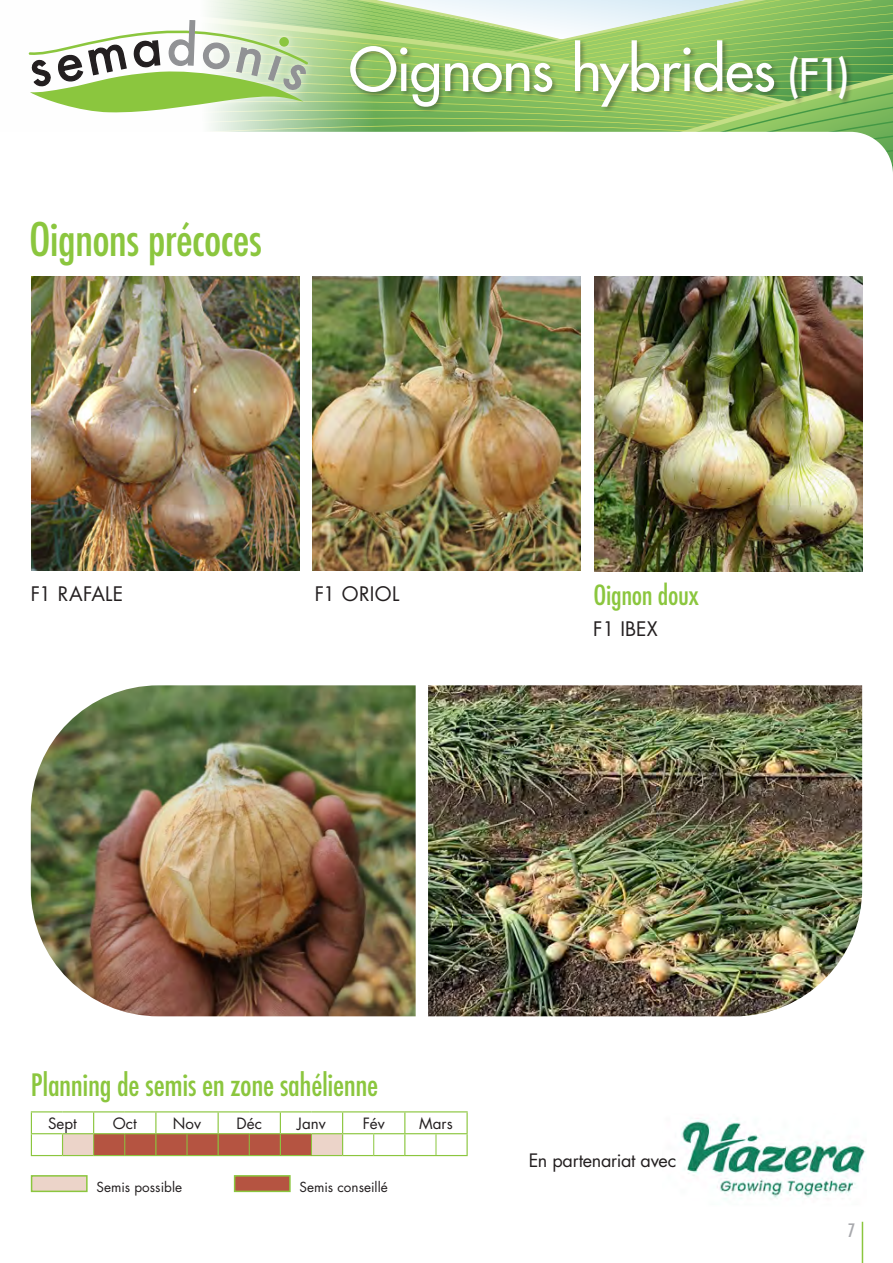
<style>
.page{position:relative;width:893px;height:1263px;background:#fff}
.page>*{position:absolute;margin:0;border:0;box-sizing:border-box;transform-origin:0 0}
.t1{font:500 58.5px "Futura Std";letter-spacing:-.015em;color:#fff}
.t2{font:500 condensed 45px "Futura";letter-spacing:-.015em;color:#8bc63e}
.t3{font:500 condensed 30px "Futura";letter-spacing:-.015em;color:#8bc63e}
.t4{font:500 condensed 27px "Futura";letter-spacing:-.015em;color:#8bc63e}
.t5{font:19.5px "Futura Std";letter-spacing:.005em;color:#231f20}
.t6{font:18px "Futura Std";letter-spacing:-.015em;color:#231f20}
.t7{font:500 condensed 18px "Futura";color:#a8a9ad}
.t8{font:15.15px "Futura Std";color:#231f20}
.t9{font:13.5px "Futura Std";color:#231f20}
.s1{font-size:43.5px}
</style>
<div class="page">
<img style="left:594px;top:276px;width:268px;height:295px">
<img style="left:313px;top:276px;width:267px;height:295px">
<img style="left:32px;top:276px;width:268px;height:295px">
<svg style="left:28px;top:0;width:865px;height:132px"></svg>
<div style="left:349px;top:39px;width:505px;height:74px;background:#231f20;opacity:.4"></div>
<svg style="left:855px;top:132px;width:38px;height:40px"></svg>
<hr style="left:862px;top:1222px;width:1px;height:41px;background:#8bc63e">
<img style="left:681px;top:1118px;width:184px;height:82px">
<hr style="left:31px;top:1111px;width:32px;height:1px;background:#8bc63e">
<hr style="left:63px;top:1111px;width:31px;height:1px;background:#8bc63e">
<hr style="left:94px;top:1111px;width:31px;height:1px;background:#8bc63e">
<hr style="left:125px;top:1111px;width:31px;height:1px;background:#8bc63e">
<hr style="left:156px;top:1111px;width:31px;height:1px;background:#8bc63e">
<hr style="left:187px;top:1111px;width:31px;height:1px;background:#8bc63e">
<hr style="left:218px;top:1111px;width:31px;height:1px;background:#8bc63e">
<hr style="left:249px;top:1111px;width:31px;height:1px;background:#8bc63e">
<hr style="left:280px;top:1111px;width:31px;height:1px;background:#8bc63e">
<hr style="left:311px;top:1111px;width:32px;height:1px;background:#8bc63e">
<hr style="left:343px;top:1111px;width:31px;height:1px;background:#8bc63e">
<hr style="left:374px;top:1111px;width:31px;height:1px;background:#8bc63e">
<hr style="left:405px;top:1111px;width:31px;height:1px;background:#8bc63e">
<hr style="left:436px;top:1111px;width:32px;height:1px;background:#8bc63e">
<hr style="left:466px;top:1112px;width:2px;height:21px;background:#8bc63e">
<hr style="left:31px;top:1133px;width:32px;height:1px;background:#8bc63e">
<svg style="left:31px;top:1112px;width:1px;height:43px"></svg>
<hr style="left:343px;top:1133px;width:31px;height:1px;background:#8bc63e">
<hr style="left:374px;top:1133px;width:31px;height:1px;background:#8bc63e">
<hr style="left:405px;top:1133px;width:31px;height:1px;background:#8bc63e">
<svg style="left:404px;top:1112px;width:1px;height:43px"></svg>
<hr style="left:436px;top:1133px;width:32px;height:1px;background:#8bc63e">
<hr style="left:466px;top:1134px;width:2px;height:21px;background:#8bc63e">
<hr style="left:31px;top:1155px;width:32px;height:1px;background:#8bc63e">
<hr style="left:63px;top:1155px;width:31px;height:1px;background:#8bc63e">
<hr style="left:94px;top:1155px;width:31px;height:1px;background:#8bc63e">
<hr style="left:125px;top:1155px;width:31px;height:1px;background:#8bc63e">
<hr style="left:156px;top:1155px;width:31px;height:1px;background:#8bc63e">
<hr style="left:187px;top:1155px;width:31px;height:1px;background:#8bc63e">
<hr style="left:218px;top:1155px;width:31px;height:1px;background:#8bc63e">
<hr style="left:249px;top:1155px;width:31px;height:1px;background:#8bc63e">
<hr style="left:280px;top:1155px;width:31px;height:1px;background:#8bc63e">
<hr style="left:311px;top:1155px;width:32px;height:1px;background:#8bc63e">
<hr style="left:343px;top:1155px;width:31px;height:1px;background:#8bc63e">
<hr style="left:374px;top:1155px;width:31px;height:1px;background:#8bc63e">
<hr style="left:405px;top:1155px;width:31px;height:1px;background:#8bc63e">
<hr style="left:436px;top:1155px;width:32px;height:1px;background:#8bc63e">
<svg style="left:62px;top:1112px;width:281px;height:43px"></svg>
<svg style="left:373px;top:1134px;width:1px;height:21px"></svg>
<svg style="left:436px;top:1134px;width:1px;height:21px"></svg>
<div style="left:31px;top:1175px;width:57px;height:17px;background:#ecd4c9;border:2px solid #8bc63e"></div>
<div style="left:234px;top:1175px;width:57px;height:17px;background:#b55441;border:2px solid #8bc63e"></div>
<img style="left:31px;top:685px;width:385px;height:331px">
<img style="left:428px;top:685px;width:434px;height:331px">
<p class="t2" style="left:29px;top:210px;width:234px">Oignons précoces</p>
<p class="t1" style="left:349px;top:33px;width:501px">Oignons hybrides <span class="s1">(F1)</span></p>
<p class="t5" style="left:31px;top:581px;width:94px">F1 RAFALE</p>
<p class="t5" style="left:315px;top:581px;width:86px">F1 ORIOL</p>
<p class="t4" style="left:594px;top:577px;width:107px">Oignon doux</p>
<p class="t5" style="left:593px;top:617px;width:66px">F1 IBEX</p>
<p class="t3" style="left:31px;top:1066px;width:349px">Planning de semis en zone sahélienne</p>
<p class="t8" style="left:48px;top:1114px;width:30px">Sept</p>
<p class="t8" style="left:113px;top:1114px;width:25px">Oct</p>
<p class="t8" style="left:173px;top:1114px;width:30px">Nov</p>
<p class="t8" style="left:237px;top:1114px;width:27px">Déc</p>
<p class="t8" style="left:297px;top:1114px;width:30px">Janv</p>
<p class="t8" style="left:363px;top:1114px;width:24px">Fév</p>
<p class="t8" style="left:419px;top:1114px;width:35px">Mars</p>
<p class="t9" style="left:97px;top:1178px;width:87px">Semis possible</p>
<p class="t9" style="left:300px;top:1178px;width:90px">Semis conseillé</p>
<p class="t6" style="left:529px;top:1149px;width:149px">En partenariat avec</p>
<p class="t7" style="left:848px;top:1218px;width:9px">7</p>
</div>
